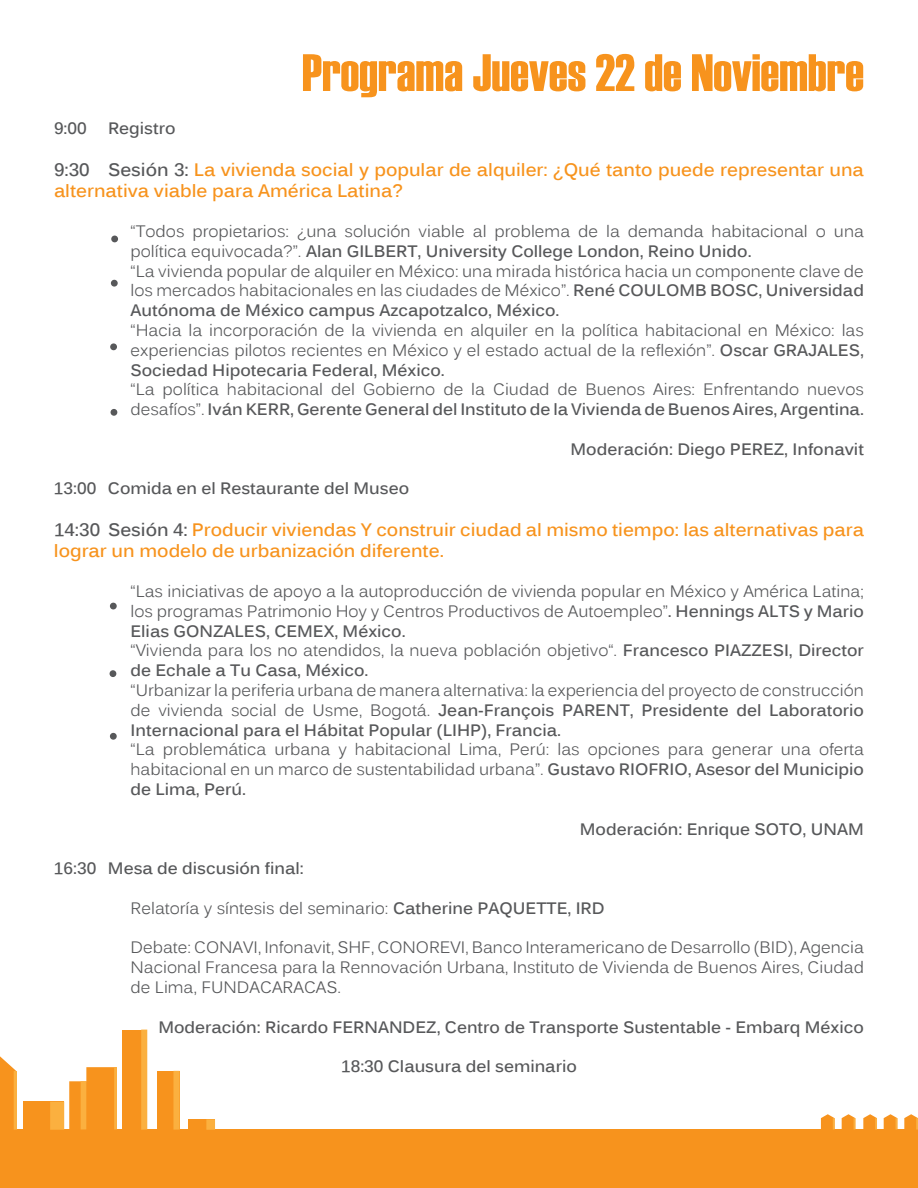
<style>
.page{position:relative;width:918px;height:1188px;background:#fff}
.page>*{position:absolute;margin:0;border:0;box-sizing:border-box;transform-origin:0 0}
.t1{font:52.5px "Haettenschweiler";color:#f7931d}
.t2{font:700 18px/21.6px "Kalinga";color:#f7931d}
.t3{font:16.5px/19.8px "Kalinga";color:#57585a;text-align:justify}
.t4{font:700 16.5px "Kalinga";color:#57585a}
.s1{color:#57585a}
.s2{font-weight:700}
</style>
<div class="page">
<div style="left:0;top:1130px;width:918px;height:58px;background:#f7931d"></div>
<div style="left:157px;top:1071px;width:23px;height:59px;background:#f7931d"></div>
<div style="left:122px;top:1030px;width:25px;height:100px;background:#f7931d"></div>
<svg style="left:69px;top:1067px;width:45px;height:63px;background:#f79e34"></svg>
<div style="left:23px;top:1102px;width:40px;height:28px;background:#f7931d"></div>
<svg style="left:0;top:1056px;width:16px;height:74px"></svg>
<div style="left:189px;top:1119px;width:26px;height:11px;background:#f7931d"></div>
<div style="left:141px;top:1030px;width:6px;height:100px;background:#fbb03f"></div>
<div style="left:173px;top:1071px;width:7px;height:59px;background:#fbb03f"></div>
<div style="left:206px;top:1119px;width:9px;height:11px;background:#fbb03f"></div>
<hr style="left:114px;top:1067px;width:3px;height:63px;background:#fbb03f">
<div style="left:81px;top:1081px;width:5px;height:49px;background:#fbb03f"></div>
<div style="left:50px;top:1102px;width:14px;height:28px;background:#fbb03f"></div>
<hr style="left:14px;top:1071px;width:3px;height:59px;background:#fbb03f">
<svg style="left:884px;top:1114px;width:13px;height:16px"></svg>
<svg style="left:904px;top:1114px;width:14px;height:16px"></svg>
<svg style="left:863px;top:1114px;width:14px;height:16px"></svg>
<svg style="left:842px;top:1114px;width:13px;height:16px"></svg>
<svg style="left:821px;top:1114px;width:14px;height:16px"></svg>
<div style="left:111px;top:236px;width:7px;height:6px;border:2px solid #57585a;border-radius:50%"></div>
<div style="left:111px;top:280px;width:7px;height:7px;border:2px solid #57585a;border-radius:50%"></div>
<div style="left:110px;top:343px;width:7px;height:7px;border:2px solid #57585a;border-radius:50%"></div>
<div style="left:111px;top:409px;width:6px;height:7px;border:2px solid #57585a;border-radius:50%"></div>
<div style="left:110px;top:603px;width:7px;height:6px;border:2px solid #57585a;border-radius:50%"></div>
<div style="left:110px;top:670px;width:6px;height:7px;border:2px solid #57585a;border-radius:50%"></div>
<div style="left:110px;top:733px;width:7px;height:7px;border:2px solid #57585a;border-radius:50%"></div>
<h1 class="t1" style="left:302px;top:37px;width:563px">Programa Jueves 22 de Noviembre</h1>
<p class="t4" style="left:54px;top:118px;width:34px">9:00</p>
<p class="t4" style="left:108px;top:118px;width:69px">Registro</p>
<p class="t2" style="left:54px;top:160px;width:811px"><span class="s1">9:30 Sesión 3:</span> La vivienda social y popular de alquiler: ¿Qué tanto puede representar una alternativa viable para América Latina?</p>
<p class="t3" style="left:131px;top:223px;width:735px;text-align:left">“Todos propietarios: ¿una solución viable al problema de la demanda habitacional o una política equivocada?”. <span class="s2">Alan GILBERT, University College London, Reino Unido.<br></span>“La vivienda popular de alquiler en México: una mirada histórica hacia un componente clave de los mercados habitacionales en las ciudades de México”. <span class="s2">René COULOMB BOSC, Universidad Autónoma de México campus Azcapotzalco, México.</span></p>
<p class="t3" style="left:131px;top:322px;width:735px">“Hacia la incorporación de la vivienda en alquiler en la política habitacional en México: las experiencias pilotos recientes en México y el estado actual de la reflexión”. <span class="s2">Oscar GRAJALES, Sociedad Hipotecaria Federal, México.</span></p>
<p class="t3" style="left:131px;top:381px;width:735px">“La política habitacional del Gobierno de la Ciudad de Buenos Aires: Enfrentando nuevos desafíos”. <span class="s2">Iván KERR, Gerente General del Instituto de la Vivienda de Buenos Aires, Argentina.</span></p>
<p class="t4" style="left:571px;top:438px;width:295px">Moderación: Diego PEREZ, Infonavit</p>
<p class="t4" style="left:54px;top:478px;width:357px">13:00 Comida en el Restaurante del Museo</p>
<p class="t2" style="left:54px;top:520px;width:811px"><span class="s1">14:30 Sesión 4:</span> Producir viviendas Y construir ciudad al mismo tiempo: las alternativas para lograr un modelo de urbanización diferente.</p>
<p class="t3" style="left:131px;top:583px;width:735px;text-align:left">“Las iniciativas de apoyo a la autoproducción de vivienda popular en México y América Latina; los programas Patrimonio Hoy y Centros Productivos de Autoempleo”<span class="s2">. Hennings ALTS y Mario Elias GONZALES, CEMEX, México.<br></span>“Vivienda para los no atendidos, la nueva población objetivo“. <span class="s2">Francesco PIAZZESI, Director de Echale a Tu Casa, México.</span></p>
<p class="t3" style="left:131px;top:682px;width:735px">“Urbanizar la periferia urbana de manera alternativa: la experiencia del proyecto de construcción de vivienda social de Usme, Bogotá. <span class="s2">Jean-François PARENT, Presidente del Laboratorio Internacional para el Hábitat Popular (LIHP), Francia.</span></p>
<p class="t3" style="left:131px;top:741px;width:735px">“La problemática urbana y habitacional Lima, Perú: las opciones para generar una oferta habitacional en un marco de sustentabilidad urbana”. <span class="s2">Gustavo RIOFRIO, Asesor del Municipio de Lima, Perú.</span></p>
<p class="t4" style="left:580px;top:818px;width:286px">Moderación: Enrique SOTO, UNAM</p>
<p class="t4" style="left:54px;top:858px;width:251px">16:30 Mesa de discusión final:</p>
<p class="t3" style="left:131px;top:900px;width:476px">Relatoría y síntesis del seminario: <span class="s2">Catherine PAQUETTE, IRD</span></p>
<p class="t3" style="left:131px;top:939px;width:735px">Debate: CONAVI, Infonavit, SHF, CONOREVI, Banco Interamericano de Desarrollo (BID), Agencia Nacional Francesa para la Rennovación Urbana, Instituto de Vivienda de Buenos Aires, Ciudad de Lima, FUNDACARACAS.</p>
<p class="t4" style="left:158px;top:1016px;width:707px">Moderación: Ricardo FERNANDEZ, Centro de Transporte Sustentable - Embarq México</p>
<p class="t4" style="left:341px;top:1056px;width:237px">18:30 Clausura del seminario</p>
</div>
